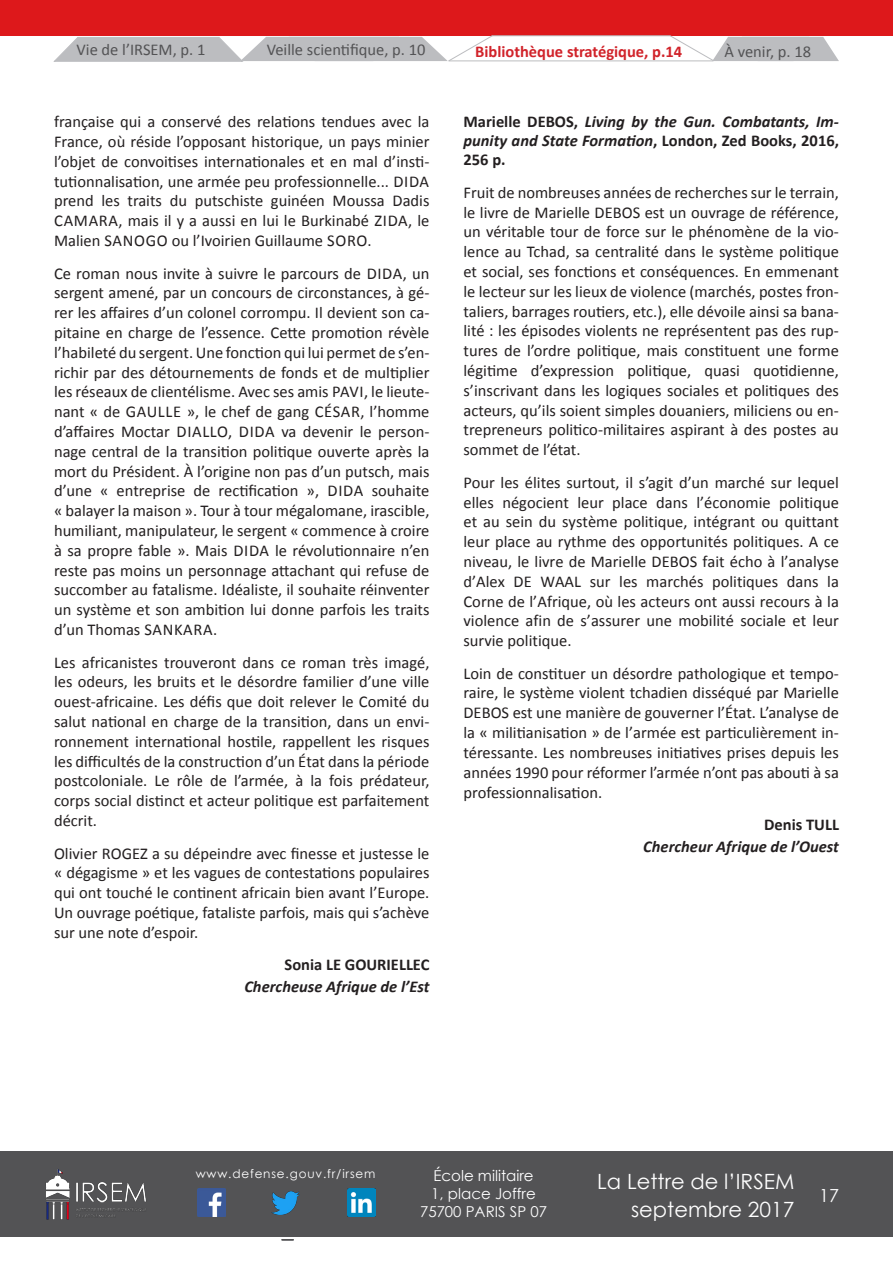
<style>
.page{position:relative;width:893px;height:1263px;background:#fff}
.page>*{position:absolute;margin:0;border:0;box-sizing:border-box;transform-origin:0 0}
.t1{font:21px/27px "Century Gothic";color:#fff;text-align:right}
.t2{font:18px "Century Gothic";color:#fff}
.t3{font:16.5px/19.8px "Calibri";color:#231f20;text-align:justify}
.t4{font:italic 700 16.5px/18.9px "Calibri";color:#231f20;text-align:justify}
.t5{font:16.5px "Calibri";color:#535355}
.t6{font:700 16.5px "Calibri";color:#d1232a}
.t7{font:700 16.5px "Calibri";color:#231f20}
.t8{font:15px/18px "Century Gothic";color:#fff;text-align:center}
.t9{font:12px "Century Gothic";letter-spacing:.07em;color:#fff}
.s1{font-style:normal}
</style>
<div class="page">
<div style="left:0;top:1151px;width:893px;height:85px;background:#535355"></div>
<img style="left:46px;top:1169px;width:100px;height:51px">
<img style="left:348px;top:1189px;width:28px;height:28px">
<img style="left:197px;top:1189px;width:28px;height:28px">
<img style="left:272px;top:1191px;width:28px;height:23px">
<div style="left:0;top:0;width:893px;height:37px;background:#dd181b"></div>
<svg style="left:54px;top:35px;width:439px;height:27px"></svg>
<hr style="left:449px;top:61px;width:264px;height:1px;background:#bcbdc0">
<hr style="left:492px;top:35px;width:178px;height:1px;background:#bcbdc0">
<svg style="left:670px;top:35px;width:169px;height:26px"></svg>
<p class="t5" style="left:77px;top:43px;width:131px">vie de l’irseM, p. 1</p>
<p class="t5" style="left:267px;top:43px;width:160px">veille scientifique, p. 10</p>
<p class="t6" style="left:475px;top:44px;width:209px">Bibliothèque stratégique, p.14</p>
<p class="t5" style="left:724px;top:44px;width:88px">À venir, p. 18</p>
<p class="t3" style="left:54px;top:113px;width:377px">française qui a conservé des relations tendues avec la france, où réside l’opposant historique, un pays minier l’objet de convoitises internationales et en mal d’insti&shy;tutionnalisation, une armée peu professionnelle... dida prend les traits du putschiste guinéen Moussa dadis CaMara, mais il y a aussi en lui le burkinabé Zida, le Malien sanOgO ou l’ivoirien guillaume sOrO.</p>
<p class="t3" style="left:54px;top:265px;width:377px">Ce roman nous invite à suivre le parcours de dida, un sergent amené, par un concours de circonstances, à gé&shy;rer les affaires d’un colonel corrompu. il devient son ca&shy;pitaine en charge de l’essence. Cette promotion révèle l’habileté du sergent. Une fonction qui lui permet de s’en&shy;richir par des détournements de fonds et de multiplier les réseaux de clientélisme. avec ses amis pavi, le lieute&shy;nant « de gaULLe », le chef de gang CÉsar, l’homme d’affaires Moctar diaLLO, dida va devenir le person&shy;nage central de la transition politique ouverte après la mort du président. À l’origine non pas d’un putsch, mais d’une « entreprise de rectification », dida souhaite « balayer la maison ». tour à tour mégalomane, irascible, humiliant, manipulateur, le sergent « commence à croire à sa propre fable ». Mais dida le révolutionnaire n’en reste pas moins un personnage attachant qui refuse de succomber au fatalisme. idéaliste, il souhaite réinventer un système et son ambition lui donne parfois les traits d’un thomas sanKara.</p>
<p class="t3" style="left:54px;top:653px;width:377px">Les africanistes trouveront dans ce roman très imagé, les odeurs, les bruits et le désordre familier d’une ville ouest-africaine. Les défis que doit relever le Comité du salut national en charge de la transition, dans un envi&shy;ronnement international hostile, rappellent les risques les difficultés de la construction d’un État dans la période postcoloniale. Le rôle de l’armée, à la fois prédateur, corps social distinct et acteur politique est parfaitement décrit.</p>
<p class="t3" style="left:54px;top:844px;width:377px">Olivier rOgeZ a su dépeindre avec finesse et justesse le « dégagisme » et les vagues de contestations populaires qui ont touché le continent africain bien avant l’europe.<br>Un ouvrage poétique, fataliste parfois, mais qui s’achève sur une note d’espoir.</p>
<p class="t7" style="left:285px;top:958px;width:146px">Sonia LE GOURIELLEC</p>
<p class="t4" style="left:244px;top:978px;width:187px">Chercheuse Afrique de l’Est</p>
<p class="t4" style="left:463px;top:114px;width:377px"><span class="s1">Marielle DEBOS,</span> Living by the Gun. Combatants, Im&shy;punity and State Formation<span class="s1">, London, Zed Books, 2016, 256 p.</span></p>
<p class="t3" style="left:463px;top:184px;width:377px">fruit de nombreuses années de recherches sur le terrain, le livre de Marielle debOs est un ouvrage de référence, un véritable tour de force sur le phénomène de la vio&shy;lence au tchad, sa centralité dans le système politique et social, ses fonctions et conséquences. en emmenant le lecteur sur les lieux de violence (marchés, postes fron&shy;taliers, barrages routiers, etc.), elle dévoile ainsi sa bana&shy;lité : les épisodes violents ne représentent pas des rup&shy;tures de l’ordre politique, mais constituent une forme légitime d’expression politique, quasi quotidienne, s’inscrivant dans les logiques sociales et politiques des acteurs, qu’ils soient simples douaniers, miliciens ou en&shy;trepreneurs politico-militaires aspirant à des postes au sommet de l’état.</p>
<p class="t3" style="left:463px;top:474px;width:377px">pour les élites surtout, il s’agit d’un marché sur lequel elles négocient leur place dans l’économie politique et au sein du système politique, intégrant ou quittant leur place au rythme des opportunités politiques. a ce niveau, le livre de Marielle debOs fait écho à l’analyse d’alex de waaL sur les marchés politiques dans la Corne de l’afrique, où les acteurs ont aussi recours à la violence afin de s’assurer une mobilité sociale et leur survie politique.</p>
<p class="t3" style="left:463px;top:665px;width:377px">Loin de constituer un désordre pathologique et tempo&shy;raire, le système violent tchadien disséqué par Marielle debOs est une manière de gouverner l’État. L’analyse de la « militianisation » de l’armée est particulièrement in&shy;téressante. Les nombreuses initiatives prises depuis les années 1990 pour réformer l’armée n’ont pas abouti à sa professionnalisation.</p>
<p class="t7" style="left:764px;top:818px;width:76px">Denis TULL</p>
<p class="t4" style="left:643px;top:838px;width:197px">Chercheur Afrique de l’Ouest</p>
<p class="t9" style="left:196px;top:1166px;width:181px">www.defense.gouv.fr/irsem</p>
<p class="t8" style="left:420px;top:1166px;width:128px">École militaire<br>1, place Joffre<br>75700 PARIS SP 07</p>
<p class="t1" style="left:597px;top:1168px;width:199px">La Lettre de l’IRSEM septembre 2017</p>
<p class="t2" style="left:819px;top:1184px;width:21px">17</p>
</div>
